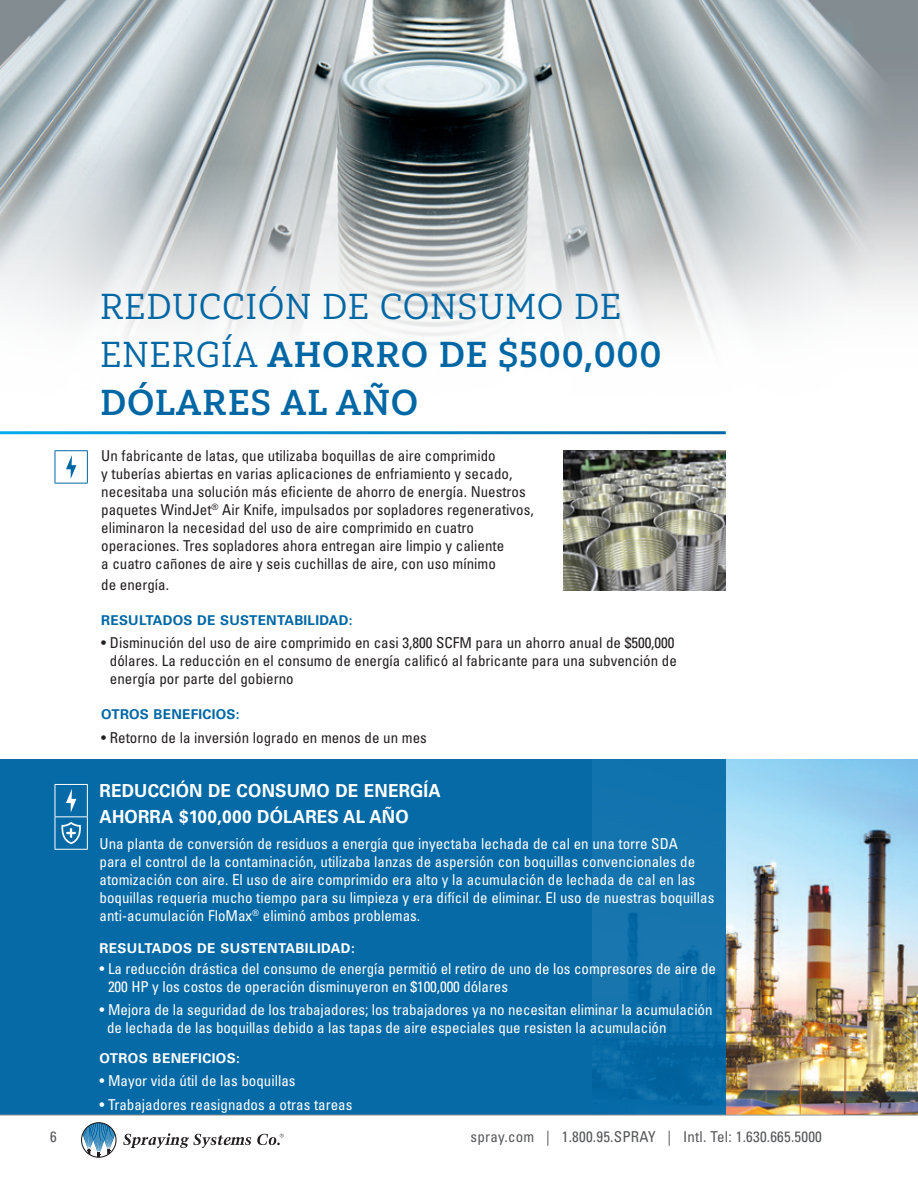
<style>
.page{position:relative;width:918px;height:1188px;background:#fff}
.page>*{position:absolute;margin:0;border:0;box-sizing:border-box;transform-origin:0 0}
.drawing_label{font:36px/48px "Yorkten Slab Nor Dem";letter-spacing:.02em;color:#0067a5}
.subhead{font:700 18px/25.5px "Univers LT Std";letter-spacing:.01em;color:#fff;scale:.95 1}
.body{font:condensed 15px/18px "Univers LT Std";color:#231f20}
.body-2{font:condensed 15px/18px "Univers LT Std";color:#fff}
.bullets_reversed{font:condensed 15px/18px "Univers LT Std";letter-spacing:-.005em;color:#fff}
.t1{font:condensed 15px "Univers LT Std";letter-spacing:.015em;color:#57585a}
.Light_subhead{font:700 13.5px "Univers LT Std";letter-spacing:.02em;color:#0067a5}
.Light_subhead-2{font:700 13.5px "Univers LT Std";letter-spacing:.03em;color:#fff}
.bullets_reversed-2{font:700 13.5px "Univers LT Std";letter-spacing:.03em;color:#fff}
.s1{font-family:"Yorkten Slab Nor Reg"}
</style>
<div class="page">
<img style="left:0;top:0;width:918px;height:591px">
<img style="left:726px;top:759px;width:192px;height:356px">
<div style="left:0;top:759px;width:726px;height:356px;background:#0067a5"></div>
<img style="left:564px;top:450px;width:162px;height:141px">
<hr style="left:55px;top:450px;width:33px;height:1px;background:#0067a5">
<hr style="left:55px;top:451px;width:1px;height:32px;background:#0067a5">
<hr style="left:87px;top:451px;width:1px;height:32px;background:#0067a5">
<hr style="left:55px;top:483px;width:33px;height:1px;background:#0067a5">
<svg style="left:66px;top:455px;width:10px;height:24px"></svg>
<hr style="left:55px;top:784px;width:33px;height:1px;background:#fff">
<hr style="left:55px;top:785px;width:1px;height:31px;background:#fff">
<hr style="left:87px;top:785px;width:1px;height:31px;background:#fff">
<hr style="left:55px;top:816px;width:33px;height:1px;background:#fff">
<hr style="left:55px;top:817px;width:1px;height:32px;background:#fff">
<hr style="left:87px;top:817px;width:1px;height:32px;background:#fff">
<hr style="left:55px;top:849px;width:33px;height:1px;background:#fff">
<svg style="left:66px;top:789px;width:10px;height:24px"></svg>
<svg style="left:61px;top:822px;width:20px;height:22px"></svg>
<hr style="left:0;top:431px;width:726px;height:3px;background:#fff">
<hr style="left:0;top:1115px;width:918px;height:1px;background:#939598">
<svg style="left:81px;top:1122px;width:36px;height:36px"></svg>
<svg style="left:123px;top:1133px;width:128px;height:15px"></svg>
<svg style="left:257px;top:1134px;width:27px;height:11px"></svg>
<p class="drawing_label" style="left:100px;top:282px;width:563px"><span class="s1">REDUCCIÓN DE CONSUMO DE<br>ENERGÍA</span> AHORRO DE $500,000<br>DÓLARES AL AÑO</p>
<p class="body" style="left:101px;top:447px;width:434px">Un fabricante de latas, que utilizaba boquillas de aire comprimido<br>y tuberías abiertas en varias aplicaciones de enfriamiento y secado, necesitaba una solución más eficiente de ahorro de energía. Nuestros paquetes WindJet<sup>®</sup> Air Knife, impulsados por sopladores regenerativos, eliminaron la necesidad del uso de aire comprimido en cuatro operaciones. Tres sopladores ahora entregan aire limpio y caliente<br>a cuatro cañones de aire y seis cuchillas de aire, con uso mínimo</p>
<p class="body" style="left:101px;top:576px;width:69px">de energía.</p>
<p class="Light_subhead" style="left:101px;top:612px;width:253px">RESULTADOS DE SUSTENTABILIDAD:</p>
<p class="body" style="left:110px;top:634px;width:568px;text-indent:-9px">• Disminución del uso de aire comprimido en casi 3,800 SCFM para un ahorro anual de $500,000 dólares. La reducción en el consumo de energía calificó al fabricante para una subvención de energía por parte del gobierno</p>
<p class="Light_subhead" style="left:101px;top:706px;width:140px">OTROS BENEFICIOS:</p>
<p class="body" style="left:101px;top:728px;width:327px">• Retorno de la inversión logrado en menos de un mes</p>
<p class="subhead" style="left:100px;top:778px;width:361px">REDUCCIÓN DE CONSUMO DE ENERGÍA<br>AHORRA $100,000 DÓLARES AL AÑO</p>
<p class="body-2" style="left:100px;top:835px;width:616px">Una planta de conversión de residuos a energía que inyectaba lechada de cal en una torre SDA<br>para el control de la contaminación, utilizaba lanzas de aspersión con boquillas convencionales de atomización con aire. El uso de aire comprimido era alto y la acumulación de lechada de cal en las boquillas requeria mucho tiempo para su limpieza y era difícil de eliminar. El uso de nuestras boquillas anti-acumulación FloMax<sup>®</sup> eliminó ambos problemas.</p>
<p class="Light_subhead-2" style="left:100px;top:940px;width:257px">RESULTADOS DE SUSTENTABILIDAD:</p>
<p class="body-2" style="left:108px;top:960px;width:610px;text-indent:-9px">• La reducción drástica del consumo de energía permitió el retiro de uno de los compresores de aire de<br>200 HP y los costos de operación disminuyeron en $100,000 dólares</p>
<p class="bullets_reversed" style="left:107px;top:1001px;width:607px;text-indent:-8px">• Mejora de la seguridad de los trabajadores; los trabajadores ya no necesitan eliminar la acumulación de lechada de las boquillas debido a las tapas de aire especiales que resisten la acumulación</p>
<p class="bullets_reversed-2" style="left:100px;top:1050px;width:142px">OTROS BENEFICIOS:</p>
<p class="body-2" style="left:100px;top:1072px;width:198px">• Mayor vida útil de las boquillas</p>
<p class="body-2" style="left:100px;top:1095px;width:254px">• Trabajadores reasignados a otras tareas</p>
<p class="t1" style="left:50px;top:1128px;width:8px">6</p>
<p class="t1" style="left:471px;top:1128px;width:353px">spray.com | 1.800.95.SPRAY | Intl. Tel: 1.630.665.5000</p>
</div>
